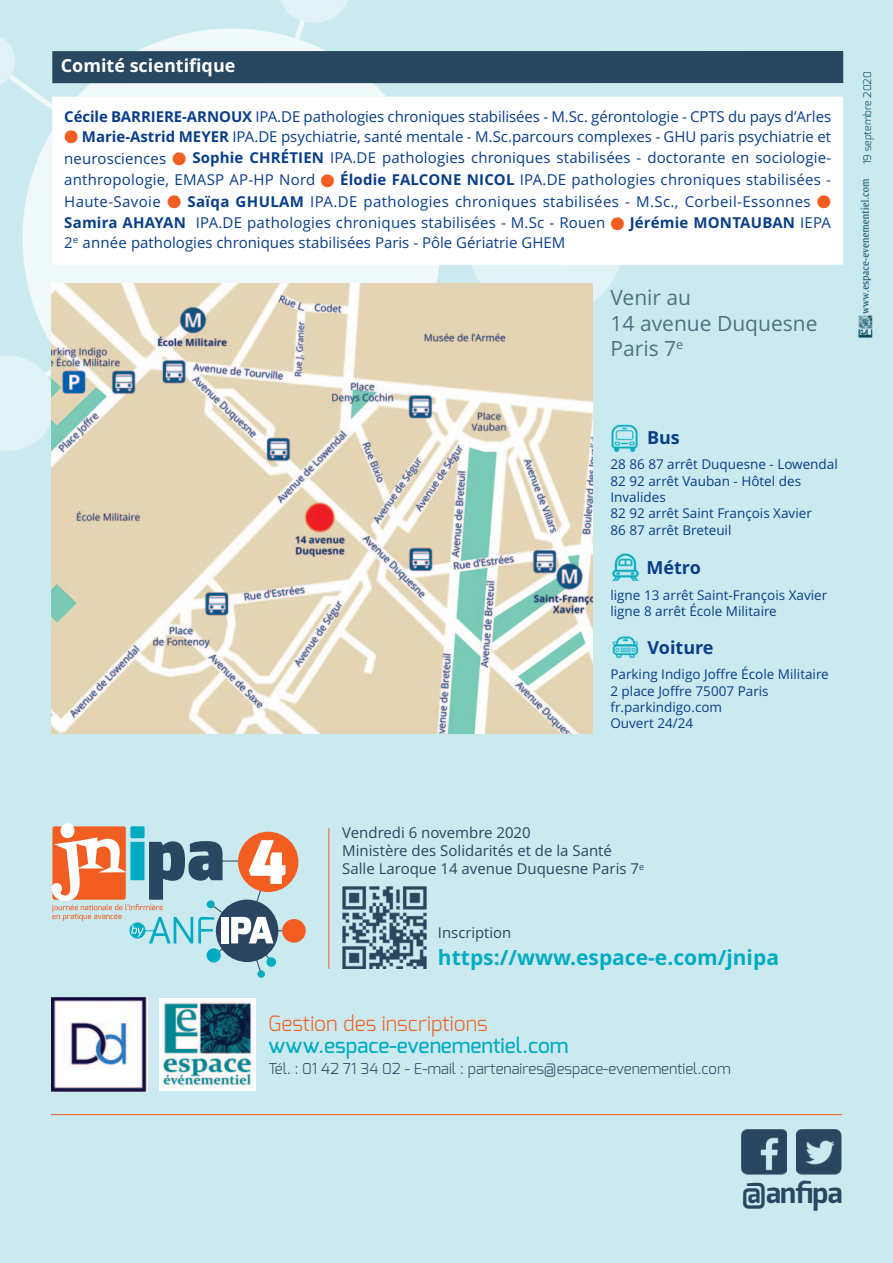
<style>
.page{position:relative;width:893px;height:1263px;background:#cbeaf0}
.page>*{position:absolute;margin:0;border:0;box-sizing:border-box;transform-origin:0 0}
.t1{font:700 28.5px "Exo";color:#284760}
.t2{font:700 21px "Open Sans";color:#00abc1}
.t3{font:21px "Open Sans";color:#4e7282}
.t4{font:500 21px "Exo";color:#00abc1}
.t5{font:300 21px "Exo";color:#f25d21}
.t6{font:700 18px "Open Sans";color:#fff}
.t7{font:700 18px "Open Sans";color:#083e89}
.t8{font:15px/21.6px "Open Sans";color:#083e89;text-align:justify}
.t9{font:15px "Open Sans";color:#284760}
.t10{font:300 15px "Exo";color:#284760}
.t11{font:14.85px "Open Sans";color:#284760}
.t12{font:13.5px/16.4px "Open Sans";color:#083e89}
.t13{font:300 10.5px "Exo";color:#00465f}
.s1{font-weight:700}
.s2{color:#f25d21}
</style>
<div class="page">
<hr style="left:51px;top:1114px;width:791px;height:1px;background:#f25d21">
<hr style="left:329px;top:828px;width:1px;height:141px;background:#f25d21">
<img style="left:342px;top:886px;width:84px;height:83px">
<div style="left:160px;top:998px;width:96px;height:92px;background:#fff"></div>
<img style="left:162px;top:1002px;width:90px;height:86px">
<img style="left:742px;top:1129px;width:45px;height:46px">
<img style="left:796px;top:1129px;width:45px;height:46px">
<img style="left:52px;top:998px;width:95px;height:94px">
<div style="left:238px;top:832px;width:60px;height:60px;background:#f25d21;border-radius:50%"></div>
<div style="left:282px;top:919px;width:24px;height:23px;background:#f25d21;border-radius:50%"></div>
<svg style="left:52px;top:823px;width:234px;height:155px"></svg>
<img style="left:0;top:0;width:640px;height:569px">
<img style="left:858px;top:178px;width:15px;height:160px">
<div style="left:52px;top:97px;width:791px;height:168px;background:#fff"></div>
<div style="left:52px;top:51px;width:791px;height:32px;background:#284760"></div>
<img style="left:51px;top:284px;width:541px;height:450px">
<img style="left:612px;top:636px;width:27px;height:22px">
<img style="left:611px;top:422px;width:29px;height:32px">
<img style="left:610px;top:553px;width:30px;height:27px">
<p class="t6" style="left:61px;top:58px;width:176px">Comité scientifique</p>
<p class="t8" style="left:64px;top:107px;width:768px"><span class="s1">Cécile BARRIERE-ARNOUX</span> IPA.DE pathologies chroniques stabilisées - M.Sc. gérontologie - CPTS du pays d’Arles</p>
<p class="t8" style="left:64px;top:127px;width:768px"><span class="s2">●</span> <span class="s1">Marie-Astrid MEYER</span> IPA.DE psychiatrie, santé mentale - M.Sc.parcours complexes - GHU paris psychiatrie et neurosciences <span class="s2">●</span> <span class="s1">Sophie CHRÉTIEN</span> IPA.DE pathologies chroniques stabilisées - doctorante en sociologie&shy;anthropologie, EMASP AP-HP Nord <span class="s2">●</span> <span class="s1">Élodie FALCONE NICOL</span> IPA.DE pathologies chroniques stabilisées - Haute-Savoie <span class="s2">●</span> <span class="s1">Saïqa GHULAM</span> IPA.DE pathologies chroniques stabilisées - M.Sc., Corbeil-Essonnes <span class="s2">● </span><span class="s1">Samira AHAYAN</span> IPA.DE pathologies chroniques stabilisées - M.Sc - Rouen <span class="s2">●</span> <span class="s1">Jérémie MONTAUBAN</span> IEPA</p>
<p class="t8" style="left:64px;top:233px;width:503px">2<sup>e</sup> année pathologies chroniques stabilisées Paris - Pôle Gériatrie GHEM</p>
<p class="t3" style="left:610px;top:289px;width:82px">Venir au</p>
<p class="t3" style="left:610px;top:315px;width:208px">14 avenue Duquesne</p>
<p class="t3" style="left:610px;top:340px;width:74px">Paris 7<sup>e</sup></p>
<p class="t13" style="left:861px;top:164px;width:94px;rotate:-90deg">19 septembre 2020</p>
<p class="t7" style="left:647px;top:430px;width:34px">Bus</p>
<p class="t12" style="left:610px;top:458px;width:229px">28 86 87 arrêt Duquesne - Lowendal</p>
<p class="t12" style="left:610px;top:474px;width:192px">82 92 arrêt Vauban - Hôtel des<br>Invalides</p>
<p class="t12" style="left:610px;top:507px;width:203px">82 92 arrêt Saint François Xavier</p>
<p class="t12" style="left:610px;top:523px;width:123px">86 87 arrêt Breteuil</p>
<p class="t7" style="left:646px;top:560px;width:56px">Métro</p>
<p class="t12" style="left:610px;top:588px;width:218px">ligne 13 arrêt Saint-François Xavier</p>
<p class="t12" style="left:610px;top:604px;width:168px">ligne 8 arrêt École Militaire</p>
<p class="t7" style="left:647px;top:640px;width:68px">Voiture</p>
<p class="t12" style="left:610px;top:668px;width:220px">Parking Indigo Joffre École Militaire</p>
<p class="t12" style="left:610px;top:684px;width:160px">2 place Joffre 75007 Paris</p>
<p class="t12" style="left:610px;top:700px;width:113px">fr.parkindigo.com</p>
<p class="t12" style="left:610px;top:716px;width:84px">Ouvert 24/24</p>
<p class="t9" style="left:342px;top:827px;width:190px">Vendredi 6 novembre 2020</p>
<p class="t9" style="left:342px;top:845px;width:271px">Ministère des Solidarités et de la Santé</p>
<p class="t9" style="left:342px;top:863px;width:303px">Salle Laroque 14 avenue Duquesne Paris 7<sup>e</sup></p>
<p class="t11" style="left:438px;top:927px;width:75px">Inscription</p>
<p class="t2" style="left:438px;top:949px;width:343px">https://www.espace-e.com/jnipa</p>
<p class="t5" style="left:268px;top:1011px;width:221px">Gestion des inscriptions</p>
<p class="t4" style="left:268px;top:1034px;width:302px">www.espace-evenementiel.com</p>
<p class="t10" style="left:268px;top:1060px;width:464px">Tél. : 01 42 71 34 02 - E-mail : partenaires@espace-evenementiel.com</p>
<p class="t1" style="left:742px;top:1181px;width:102px">@anfipa</p>
</div>
